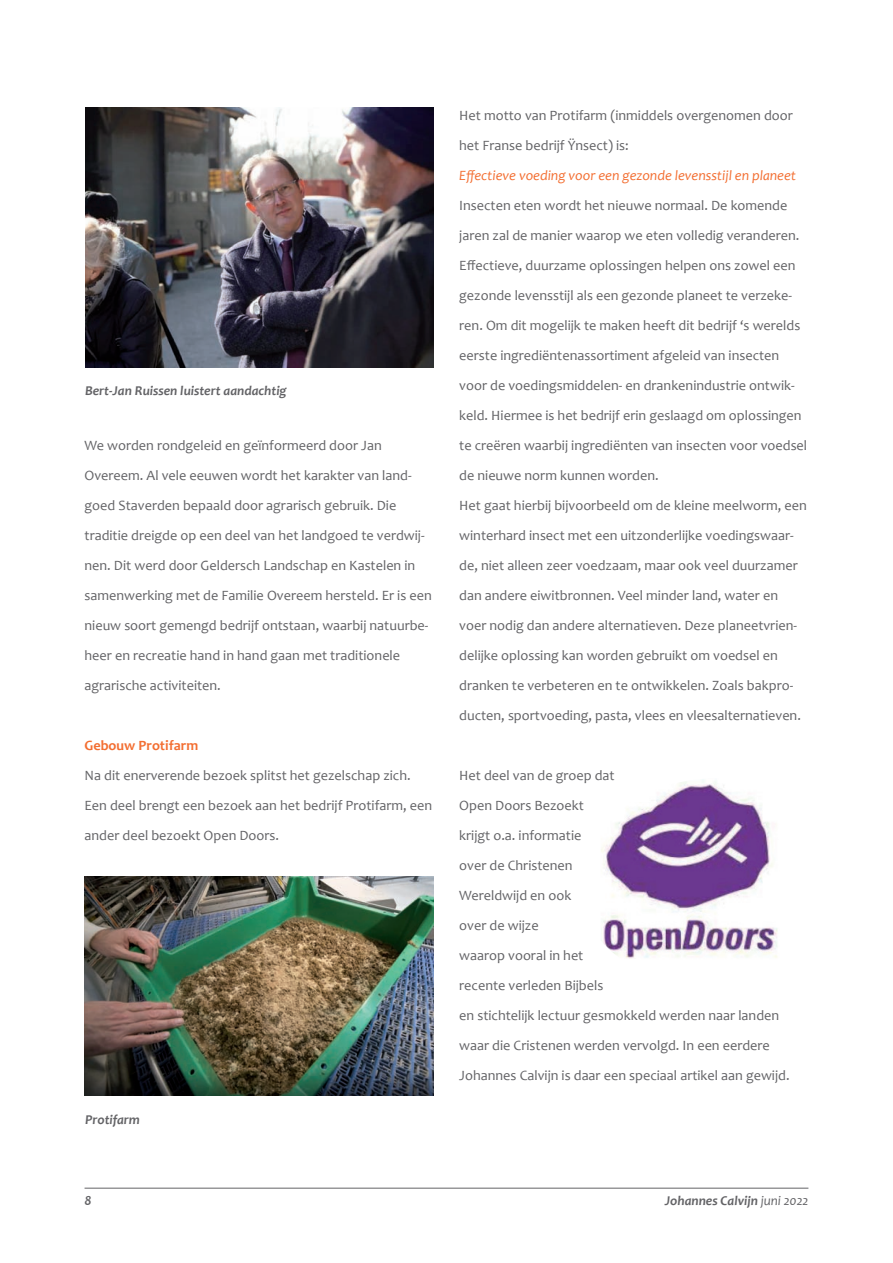
<style>
.page{position:relative;width:893px;height:1263px;background:#fff}
.page>*{position:absolute;margin:0;border:0;box-sizing:border-box;transform-origin:0 0}
.t1{font:14.25px/30px "Candara";color:#636366}
.t2{font:italic 14.25px "Candara";color:#f36e31}
.t3{font:700 14.25px "Candara";color:#f36e31}
.t4{font:italic 700 13.5px "Candara";color:#636366}
.s1{font-weight:400}
</style>
<div class="page">
<hr style="left:85px;top:1188px;width:723px;height:1px;background:#636366">
<img style="left:84px;top:876px;width:349px;height:220px">
<img style="left:601px;top:779px;width:177px;height:180px">
<img style="left:85px;top:108px;width:349px;height:259px">
<p class="t4" style="left:85px;top:382px;width:203px">Bert-Jan Ruissen luistert aandachtig</p>
<p class="t1" style="left:85px;top:430px;width:349px">We worden rondgeleid en geïnformeerd door Jan Overeem. Al vele eeuwen wordt het karakter van land&shy;goed Staverden bepaald door agrarisch gebruik. Die traditie dreigde op een deel van het landgoed te verdwij&shy;nen. Dit werd door Geldersch Landschap en Kastelen in samenwerking met de Familie Overeem hersteld. Er is een nieuw soort gemengd bedrijf ontstaan, waarbij natuurbe&shy;heer en recreatie hand in hand gaan met traditionele agrarische activiteiten.</p>
<p class="t3" style="left:85px;top:737px;width:115px">Gebouw Protifarm</p>
<p class="t1" style="left:85px;top:760px;width:349px">Na dit enerverende bezoek splitst het gezelschap zich.<br>Een deel brengt een bezoek aan het bedrijf Protifarm, een ander deel bezoekt Open Doors.</p>
<p class="t4" style="left:85px;top:1111px;width:56px">Protifarm</p>
<p class="t1" style="left:459px;top:100px;width:335px">Het motto van Protifarm (inmiddels overgenomen door het Franse bedrijf Ÿnsect) is:</p>
<p class="t2" style="left:459px;top:166px;width:338px">Effectieve voeding voor een gezonde levensstijl en planeet</p>
<p class="t1" style="left:459px;top:190px;width:349px">Insecten eten wordt het nieuwe normaal. De komende jaren zal de manier waarop we eten volledig veranderen.<br>Effectieve, duurzame oplossingen helpen ons zowel een gezonde levensstijl als een gezonde planeet te verzeke&shy;ren. Om dit mogelijk te maken heeft dit bedrijf ‘s werelds eerste ingrediëntenassortiment afgeleid van insecten voor de voedingsmiddelen- en drankenindustrie ontwik&shy;keld. Hiermee is het bedrijf erin geslaagd om oplossingen te creëren waarbij ingrediënten van insecten voor voedsel de nieuwe norm kunnen worden.<br>Het gaat hierbij bijvoorbeeld om de kleine meelworm, een winterhard insect met een uitzonderlijke voedingswaar&shy;de, niet alleen zeer voedzaam, maar ook veel duurzamer dan andere eiwitbronnen. Veel minder land, water en voer nodig dan andere alternatieven. Deze planeetvrien&shy;delijke oplossing kan worden gebruikt om voedsel en dranken te verbeteren en te ontwikkelen. Zoals bakpro&shy;ducten, sportvoeding, pasta, vlees en vleesalternatieven.</p>
<p class="t1" style="left:459px;top:760px;width:332px">Het deel van de groep dat<br>Open Doors Bezoekt<br>krijgt o.a. informatie<br>over de Christenen<br>Wereldwijd en ook<br>over de wijze<br>waarop vooral in het<br>recente verleden Bijbels<br>en stichtelijk lectuur gesmokkeld werden naar landen waar die Cristenen werden vervolgd. In een eerdere<br>Johannes Calvijn is daar een speciaal artikel aan gewijd.</p>
<p class="t4" style="left:85px;top:1192px;width:9px">8</p>
<p class="t4" style="left:665px;top:1192px;width:145px">Johannes Calvijn <span class="s1">juni 2022</span></p>
</div>
